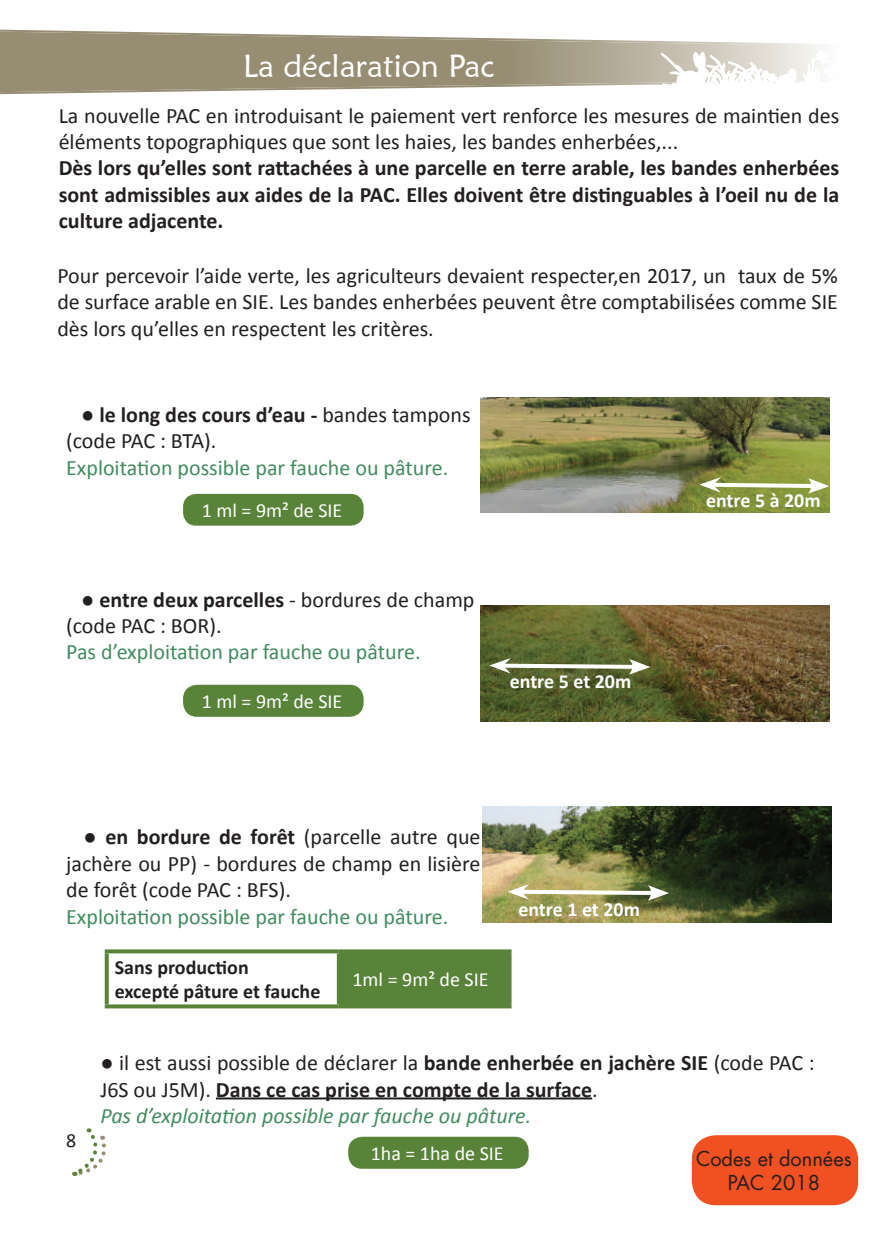
<style>
.page{position:relative;width:896px;height:1248px;background:#fff}
.page>*{position:absolute;margin:0;border:0;box-sizing:border-box;transform-origin:0 0}
.t1{font:32px "Maiandra GD";color:#fff}
.t2{font:22px/26.4px "Calibri";color:#231f20}
.t3{font:700 22px/26.4px "Calibri";color:#231f20;text-align:justify}
.t4{font:22px "Calibri";color:#418b5f}
.t5{font:20px "Calibri";color:#fff}
.t6{font:700 20px/24px "Calibri";color:#231f20}
.t7{font:700 20px "Calibri";color:#fff}
.t8{font:20px/24px "Futura";color:#231f20;text-align:center}
.t9{font:20px "Calibri";color:#231f20}
.s1{font-weight:700}
.s2{font-weight:400}
.s3{font-weight:400;font-style:italic;color:#418b5f}
</style>
<div class="page">
<svg style="left:0;top:30px;width:622px;height:64px;background:#a8a08a"></svg>
<div style="left:184px;top:495px;width:179px;height:29px;background:#5a833a;border-radius:12px"></div>
<div style="left:183px;top:494px;width:181px;height:31px;border:2px solid #5a833a;border-radius:12px"></div>
<div style="left:339px;top:951px;width:170px;height:55px;background:#5a833a"></div>
<svg style="left:105px;top:949px;width:234px;height:4px"></svg>
<svg style="left:105px;top:953px;width:4px;height:51px"></svg>
<svg style="left:105px;top:1004px;width:234px;height:4px"></svg>
<svg style="left:339px;top:949px;width:172px;height:4px"></svg>
<hr style="left:337px;top:953px;width:4px;height:51px;background:#5a833a">
<hr style="left:507px;top:953px;width:4px;height:51px;background:#5a833a">
<hr style="left:339px;top:1004px;width:172px;height:4px;background:#5a833a">
<div style="left:185px;top:686px;width:177px;height:28px;background:#5a833a;border-radius:12px"></div>
<div style="left:183px;top:684px;width:181px;height:32px;border:4px solid #5a833a;border-radius:12px"></div>
<img style="left:480px;top:397px;width:349px;height:115px">
<img style="left:481px;top:605px;width:349px;height:116px">
<img style="left:482px;top:806px;width:349px;height:116px">
<svg style="left:699px;top:477px;width:130px;height:16px"></svg>
<svg style="left:622px;top:40px;width:200px;height:45px"></svg>
<svg style="left:72px;top:1128px;width:34px;height:48px"></svg>
<hr style="left:216px;top:1097px;width:376px;height:2px;background:#231f20">
<div style="left:350px;top:1138px;width:177px;height:28px;background:#5a833a;border-radius:12px"></div>
<div style="left:348px;top:1136px;width:181px;height:32px;border:4px solid #5a833a;border-radius:12px"></div>
<svg style="left:489px;top:658px;width:161px;height:16px"></svg>
<svg style="left:507px;top:884px;width:162px;height:16px"></svg>
<div style="left:692px;top:1135px;width:166px;height:70px;background:#f05022;border-radius:24px"></div>
<h1 class="t1" style="left:243px;top:46px;width:252px">La déclaration Pac</h1>
<p class="t2" style="left:59px;top:102px;width:782px">La nouvelle PAC en introduisant le paiement vert renforce les mesures de maintien des éléments topographiques que sont les haies, les bandes enherbées,...</p>
<p class="t3" style="left:59px;top:155px;width:782px">Dès lors qu’elles sont rattachées à une parcelle en terre arable, les bandes enherbées sont admissibles aux aides de la PAC. Elles doivent être distnguables à l’oeil nu de la culture adjacente.</p>
<p class="t2" style="left:57px;top:262px;width:782px;text-align:justify">Pour percevoir l’aide verte, les agriculteurs devaient respecter,en 2017, un taux de 5% de surface arable en SIE. Les bandes enherbées peuvent être comptabilisées comme SIE dès lors qu’elles en respectent les critères.</p>
<p class="t2" style="left:66px;top:401px;width:406px;text-indent:15px">● <span class="s1">le long des cours d’eau -</span> bandes tampons (code PAC : BTA).</p>
<p class="t4" style="left:66px;top:453px;width:384px">Exploitation possible par fauche ou pâture.</p>
<p class="t5" style="left:202px;top:498px;width:142px">1 ml = 9m² de SIE</p>
<p class="t2" style="left:66px;top:586px;width:410px;text-indent:15px">● <span class="s1">entre deux parcelles</span> - bordures de champ (code PAC : BOR).</p>
<p class="t4" style="left:66px;top:638px;width:356px">Pas d’exploitation par fauche ou pâture.</p>
<p class="t5" style="left:202px;top:689px;width:142px">1 ml = 9m² de SIE</p>
<p class="t7" style="left:510px;top:668px;width:123px">entre 5 et 20m</p>
<p class="t2" style="left:66px;top:823px;width:416px;text-align:justify;text-indent:17px">● <span class="s1">en bordure de forêt</span> (parcelle autre que jachère ou PP) - bordures de champ en lisière de forêt (code PAC : BFS).</p>
<p class="t4" style="left:66px;top:902px;width:384px">Exploitation possible par fauche ou pâture.</p>
<p class="t6" style="left:115px;top:955px;width:207px">Sans producton<br>excepté pâture et fauche</p>
<p class="t5" style="left:352px;top:967px;width:138px">1ml = 9m² de SIE</p>
<p class="t7" style="left:518px;top:896px;width:123px">entre 1 et 20m</p>
<p class="t7" style="left:706px;top:487px;width:116px">entre 5 à 20m</p>
<p class="t9" style="left:66px;top:1127px;width:12px">8</p>
<p class="t3" style="left:100px;top:1049px;width:716px;text-align:left"><span class="s2">● il est aussi possible de déclarer la</span> bande enherbée en jachère SIE <span class="s2">(code PAC :<br>J6S ou J5M).</span> Dans ce cas prise en compte de la surface<span class="s2">.<br></span><span class="s3">Pas d’exploitation possible par fauche ou pâture.</span></p>
<p class="t5" style="left:371px;top:1140px;width:134px">1ha = 1ha de SIE</p>
<p class="t8" style="left:696px;top:1146px;width:157px">Codes et données<br>PAC 2018</p>
</div>
